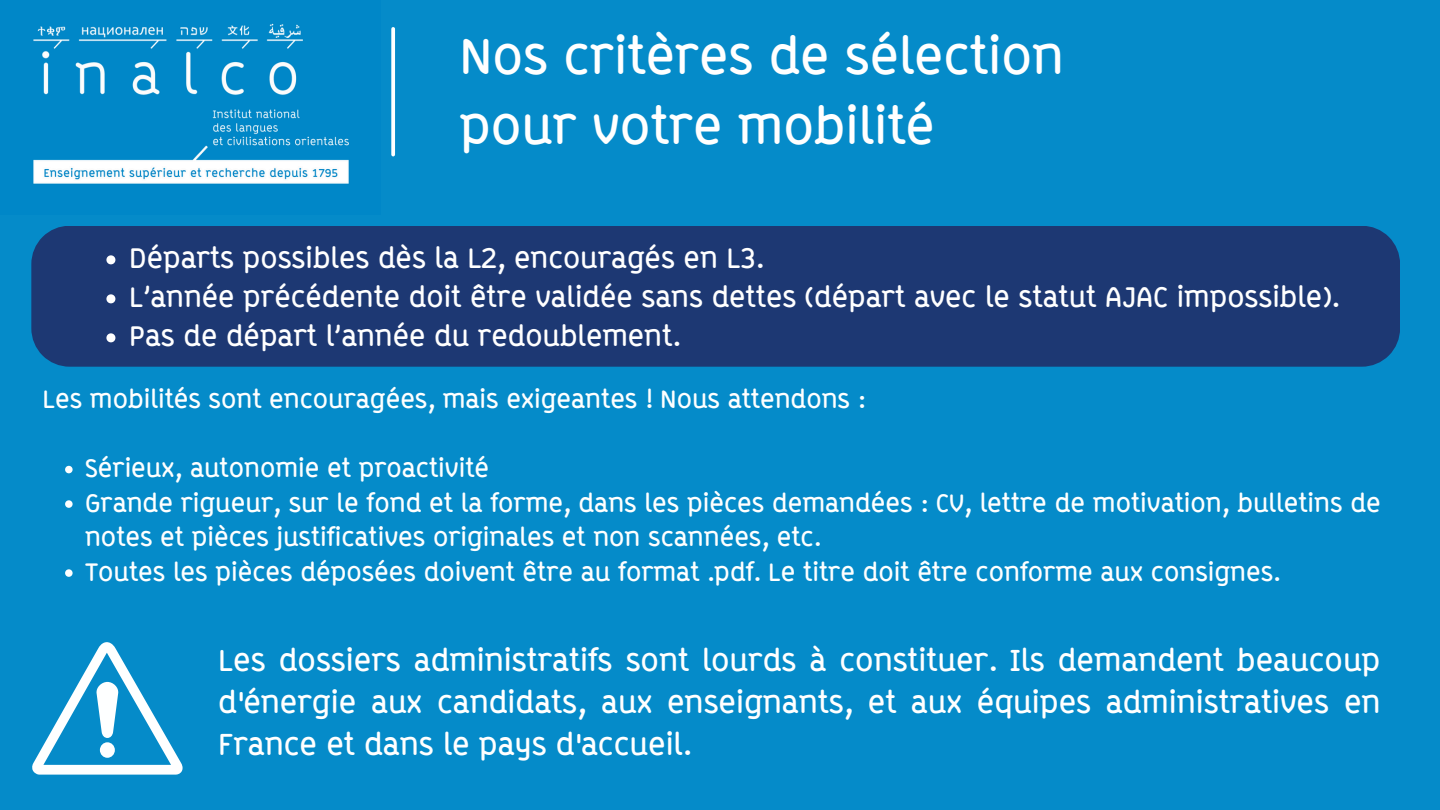
<style>
.page{position:relative;width:1440px;height:810px;background:#058bc9}
.page>*{position:absolute;margin:0;border:0;box-sizing:border-box;transform-origin:0 0}
.t1{font:700 50px/69.8px "ABB Line";color:#fff}
.t2{font:700 30px/42px "ABB Line";color:#fff;text-align:justify}
.t3{font:700 28px "ABB Line";color:#fff}
.t4{font:700 25px/34.5px "ABB Line";color:#feffff}
</style>
<div class="page">
<img style="left:33px;top:23px;width:316px;height:161px">
<svg style="left:391px;top:29px;width:4px;height:126px"></svg>
<svg style="left:32px;top:642px;width:151px;height:133px"></svg>
<div style="left:31px;top:226px;width:1369px;height:141px;background:#1d3873"></div>
<svg style="left:65px;top:466px;width:8px;height:7px"></svg>
<svg style="left:65px;top:500px;width:8px;height:8px"></svg>
<svg style="left:65px;top:569px;width:8px;height:8px"></svg>
<svg style="left:106px;top:255px;width:9px;height:9px"></svg>
<svg style="left:106px;top:294px;width:9px;height:9px"></svg>
<svg style="left:106px;top:333px;width:9px;height:9px"></svg>
<h1 class="t1" style="left:459px;top:21px;width:606px">Nos critères de sélection pour votre mobilité</h1>
<p class="t3" style="left:129px;top:241px;width:636px">Départs possibles dès la L2, encouragés en L3.</p>
<p class="t3" style="left:129px;top:280px;width:1212px">L’année précédente doit être validée sans dettes (départ avec le statut AJAC impossible).</p>
<p class="t3" style="left:129px;top:319px;width:552px">Pas de départ l’année du redoublement.</p>
<p class="t4" style="left:43px;top:382px;width:824px">Les mobilités sont encouragées, mais exigeantes ! Nous attendons :</p>
<p class="t4" style="left:85px;top:451px;width:406px">Sérieux, autonomie et proactivité</p>
<p class="t4" style="left:85px;top:485px;width:1297px">Grande rigueur, sur le fond et la forme, dans les pièces demandées : CV, lettre de motivation, bulletins de notes et pièces justificatives originales et non scannées, etc.</p>
<h4 class="t4" style="left:85px;top:554px;width:1197px">Toutes les pièces déposées doivent être au format .pdf. Le titre doit être conforme aux consignes.</h4>
<p class="t2" style="left:218px;top:639px;width:1164px">Les dossiers administratifs sont lourds à constituer. Ils demandent beaucoup d'énergie aux candidats, aux enseignants, et aux équipes administratives en France et dans le pays d'accueil.</p>
</div>
